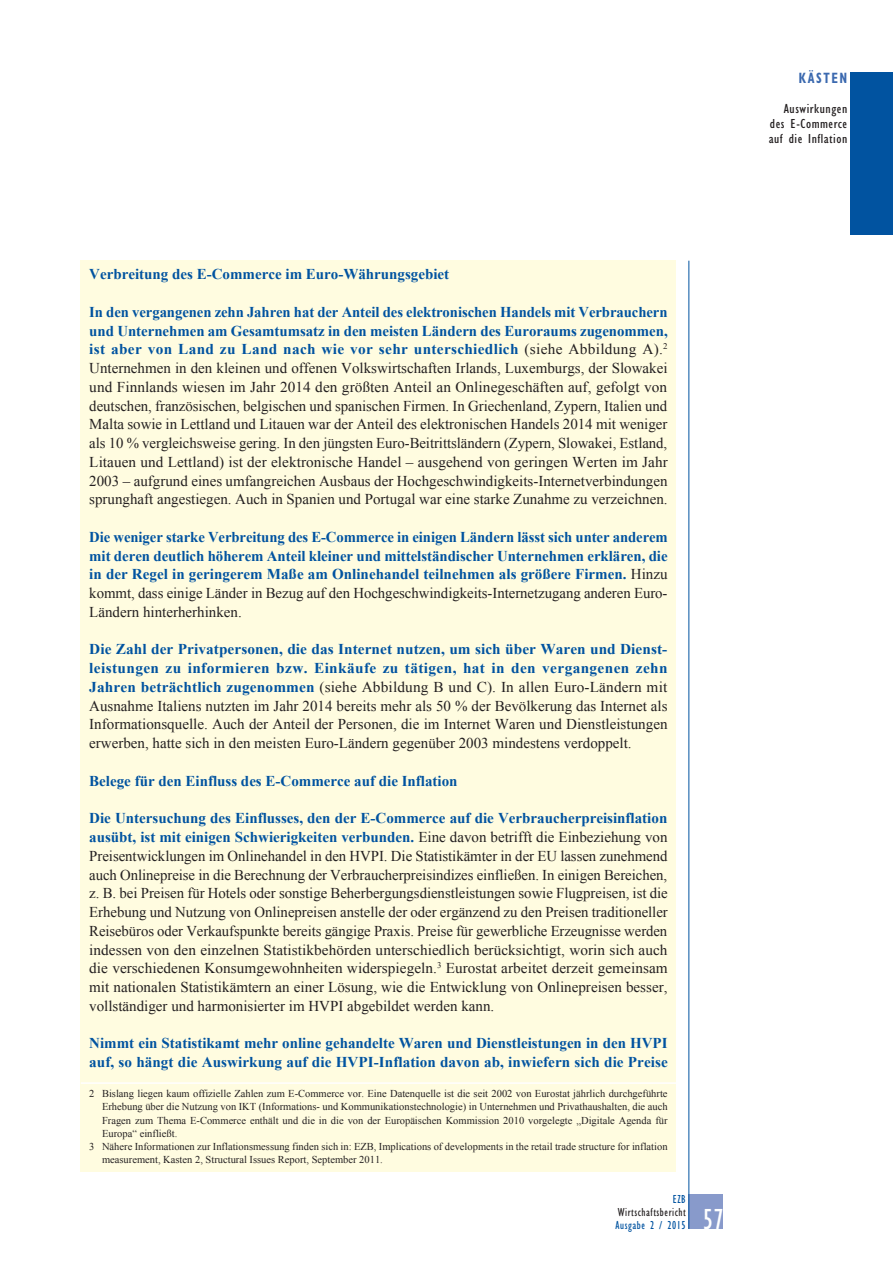
<style>
.page{position:relative;width:893px;height:1263px;background:#fff}
.page>*{position:absolute;margin:0;border:0;box-sizing:border-box;transform-origin:0 0}
.t1{font:condensed 30px "Gill Sans Myriad";color:#fff;scale:.95 1}
.t2{font:15px/18.8px "Times New Roman WGL";color:#231f20;text-align:justify}
.t3{font:700 15px/18.8px "Times New Roman WGL";color:#0153a0;text-align:justify}
.t4{font:700 condensed 15px "Gill Sans Myriad";letter-spacing:.12em;color:#3b69af;scale:.85 1}
.t5{font:condensed 13.5px/15px "Gill Sans Myriad";letter-spacing:.035em;color:#231f20;text-align:justify;scale:1.1 1}
.t6{font:condensed 12px "Gill Sans Myriad";letter-spacing:.05em;color:#231f20;scale:.95 1}
.t7{font:condensed 12px "Gill Sans Myriad";letter-spacing:.05em;color:#0153a0;scale:.95 1}
.t8{font:10.5px "Times New Roman WGL";color:#231f20}
.s1{font-weight:700;color:#0153a0}
.s2{font-weight:400;color:#231f20}
</style>
<div class="page">
<div style="left:689px;top:1195px;width:34px;height:34px;background:#889acb"></div>
<div style="left:850px;top:72px;width:43px;height:163px;background:#0153a0"></div>
<hr style="left:689px;top:261px;width:1px;height:968px;background:#0153a0">
<div style="left:81px;top:261px;width:595px;height:911px;background:#fffce0"></div>
<hr style="left:81px;top:1082px;width:595px;height:2px;background:#fff">
<p class="t4" style="left:799px;top:69px;width:58px">KäSTEN</p>
<p class="t5" style="left:769px;top:101px;width:73px;text-indent:15px">Auswirkungen des E-Commerce auf die Inflation</p>
<p class="t3" style="left:89px;top:265px;width:361px">Verbreitung des E-Commerce im Euro-Währungsgebiet</p>
<p class="t2" style="left:89px;top:302px;width:580px"><span class="s1">In den vergangenen zehn Jahren hat der Anteil des elektronischen Handels mit Verbrauchern und Unternehmen am Gesamtumsatz in den meisten Ländern des Euroraums zugenommen, ist aber von Land zu Land nach wie vor sehr unterschiedlich</span> (siehe Abbildung A).<sup>2<br></sup>Unternehmen in den kleinen und offenen Volkswirtschaften Irlands, Luxemburgs, der Slowakei und Finnlands wiesen im Jahr 2014 den größten Anteil an Onlinegeschäften auf, gefolgt von deutschen, französischen, belgischen und spanischen Firmen. In Griechenland, Zypern, Italien und Malta sowie in Lettland und Litauen war der Anteil des elektronischen Handels 2014 mit weniger als 10 % vergleichsweise gering. In den jüngsten Euro-Beitrittsländern (Zypern, Slowakei, Estland, Litauen und Lettland) ist der elektronische Handel – ausgehend von geringen Werten im Jahr 2003 – aufgrund eines umfangreichen Ausbaus der Hochgeschwindigkeits-Internetverbindungen sprunghaft angestiegen. Auch in Spanien und Portugal war eine starke Zunahme zu verzeichnen.</p>
<p class="t3" style="left:89px;top:527px;width:580px">Die weniger starke Verbreitung des E-Commerce in einigen Ländern lässt sich unter anderem mit deren deutlich höherem Anteil kleiner und mittelständischer Unternehmen erklären, die in der Regel in geringerem Maße am Onlinehandel teilnehmen als größere Firmen. <span class="s2">Hinzu kommt, dass einige Länder in Bezug auf den Hochgeschwindigkeits-Internetzugang anderen Euro-Ländern hinterherhinken.</span></p>
<p class="t2" style="left:89px;top:640px;width:580px"><span class="s1">Die Zahl der Privatpersonen, die das Internet nutzen, um sich über Waren und Dienst&shy;leistungen zu informieren bzw. Einkäufe zu tätigen, hat in den vergangenen zehn Jahren beträchtlich zugenommen</span> (siehe Abbildung B und C). In allen Euro-Ländern mit Ausnahme Italiens nutzten im Jahr 2014 bereits mehr als 50 % der Bevölkerung das Internet als Informationsquelle. Auch der Anteil der Personen, die im Internet Waren und Dienstleistungen erwerben, hatte sich in den meisten Euro-Ländern gegenüber 2003 mindestens verdoppelt.</p>
<p class="t3" style="left:89px;top:771px;width:370px">Belege für den Einfluss des E-Commerce auf die Inflation</p>
<p class="t2" style="left:89px;top:809px;width:580px"><span class="s1">Die Untersuchung des Einflusses, den der E-Commerce auf die Verbraucherpreisinflation ausübt, ist mit einigen Schwierigkeiten verbunden.</span> Eine davon betrifft die Einbeziehung von Preisentwicklungen im Onlinehandel in den HVPI. Die Statistikämter in der EU lassen zunehmend auch Onlinepreise in die Berechnung der Verbraucherpreisindizes einfließen. In einigen Bereichen, z. B. bei Preisen für Hotels oder sonstige Beherbergungsdienstleistungen sowie Flugpreisen, ist die Erhebung und Nutzung von Onlinepreisen anstelle der oder ergänzend zu den Preisen traditioneller Reisebüros oder Verkaufspunkte bereits gängige Praxis. Preise für gewerbliche Erzeugnisse werden indessen von den einzelnen Statistikbehörden unterschiedlich berücksichtigt, worin sich auch die verschiedenen Konsumgewohnheiten widerspiegeln.<sup>3</sup> Eurostat arbeitet derzeit gemeinsam mit nationalen Statistikämtern an einer Lösung, wie die Entwicklung von Onlinepreisen besser, vollständiger und harmonisierter im HVPI abgebildet werden kann.</p>
<p class="t3" style="left:89px;top:1033px;width:580px">Nimmt ein Statistikamt mehr online gehandelte Waren und Dienstleistungen in den HVPI auf, so hängt die Auswirkung auf die HVPI-Inflation davon ab, inwiefern sich die Preise</p>
<p class="t8" style="left:89px;top:1086px;width:580px">2 Bislang liegen kaum offizielle Zahlen zum E-Commerce vor. Eine Datenquelle ist die seit 2002 von Eurostat jährlich durchgeführte</p>
<p class="t8" style="left:102px;top:1099px;width:567px">Erhebung über die Nutzung von IKT (Informations- und Kommunikationstechnologie) in Unternehmen und Privathaushalten, die auch</p>
<p class="t8" style="left:102px;top:1113px;width:567px">Fragen zum Thema E-Commerce enthält und die in die von der Europäischen Kommission 2010 vorgelegte „Digitale Agenda für</p>
<p class="t8" style="left:102px;top:1126px;width:77px">Europa“ einfließt.</p>
<p class="t8" style="left:89px;top:1139px;width:580px">3 Nähere Informationen zur Inflationsmessung finden sich in: EZB, Implications of developments in the retail trade structure for inflation</p>
<p class="t8" style="left:102px;top:1153px;width:282px">measurement, Kasten 2, Structural Issues Report, September 2011.</p>
<p class="t7" style="left:673px;top:1192px;width:15px">EZB</p>
<p class="t6" style="left:618px;top:1205px;width:73px">Wirtschaftsbericht</p>
<p class="t7" style="left:616px;top:1218px;width:75px">Ausgabe 2 / 2015</p>
<h1 class="t1" style="left:703px;top:1201px;width:23px">57</h1>
</div>
